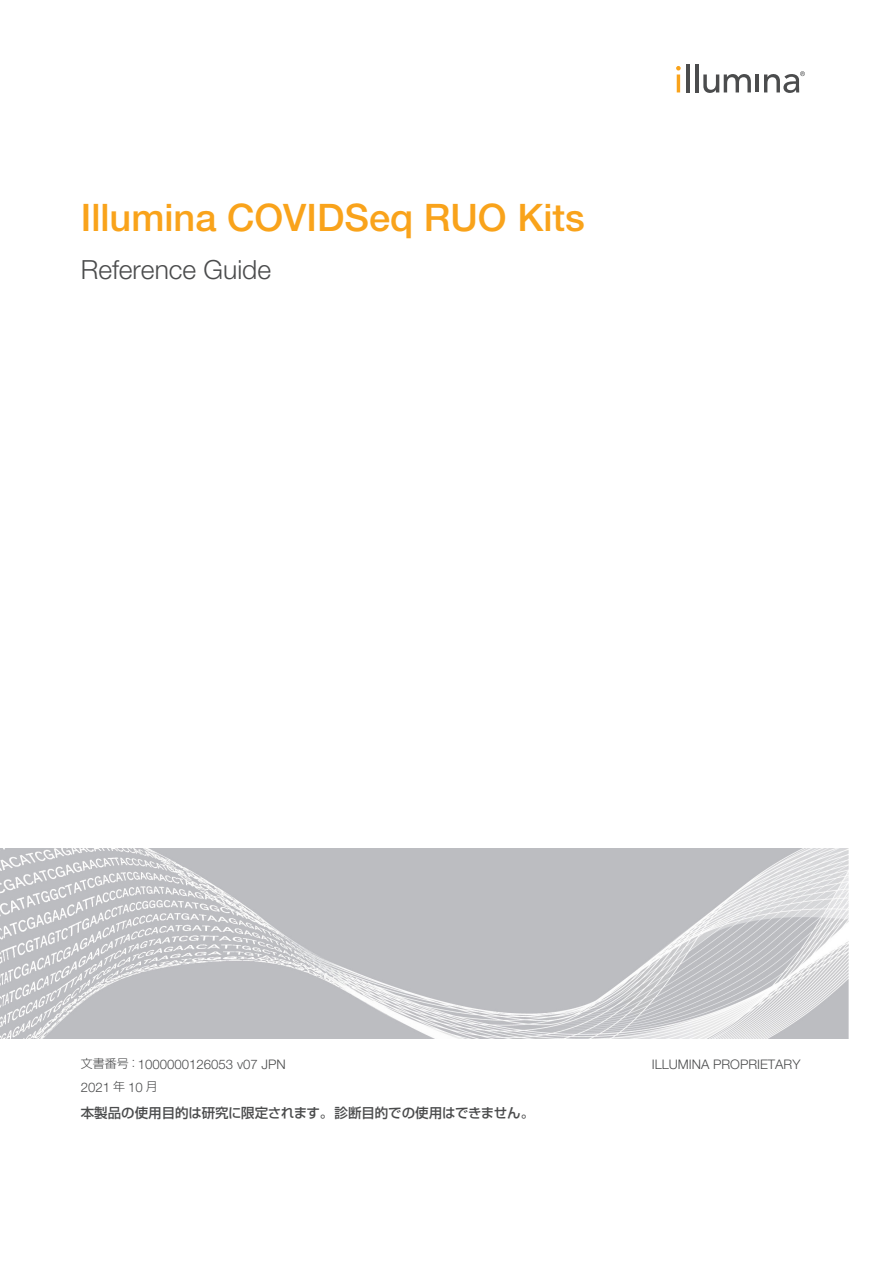
<style>
.page{position:relative;width:893px;height:1263px;background:#fff}
.page>*{position:absolute;margin:0;border:0;box-sizing:border-box;transform-origin:0 0}
.t1{font:500 37.95px "Helvetica Neue LT Std";color:#f9a31b}
.t2{font:300 26.4px "Helvetica Neue LT Std";color:#4b4c4d}
.t3{font:500 13.5px "Shin Go Pro";letter-spacing:-.005em;color:#4b4c4d}
.t4{font:300 13.2px/23px "Helvetica Neue LT Std";color:#4b4c4d}
.s1{font-family:"Shin Go Pro";font-size:12px}
</style>
<div class="page">
<img style="left:0;top:849px;width:849px;height:189px">
<hr style="left:677px;top:74px;width:3px;height:18px;background:#f9a31b">
<hr style="left:686px;top:64px;width:3px;height:28px;background:#4b4c4d">
<hr style="left:695px;top:64px;width:3px;height:28px;background:#4b4c4d">
<svg style="left:703px;top:74px;width:48px;height:19px"></svg>
<hr style="left:755px;top:74px;width:4px;height:18px;background:#4b4c4d">
<svg style="left:676px;top:66px;width:5px;height:5px"></svg>
<svg style="left:764px;top:71px;width:41px;height:22px"></svg>
<h1 class="t1" style="left:81px;top:195px;width:506px">Illumina COVIDSeq RUO Kits</h1>
<h2 class="t2" style="left:81px;top:254px;width:192px">Reference Guide</h2>
<p class="t4" style="left:81px;top:1052px;width:206px"><span class="s1">文書番号：</span>1000000126053 v07 JPN<br>2021 <span class="s1">年</span> 10 <span class="s1">月</span></p>
<p class="t3" style="left:81px;top:1101px;width:455px">本製品の使用目的は研究に限定されます。診断目的での使用はできません。</p>
<p class="t4" style="left:652px;top:1052px;width:150px">ILLUMINA PROPRIETARY</p>
</div>
